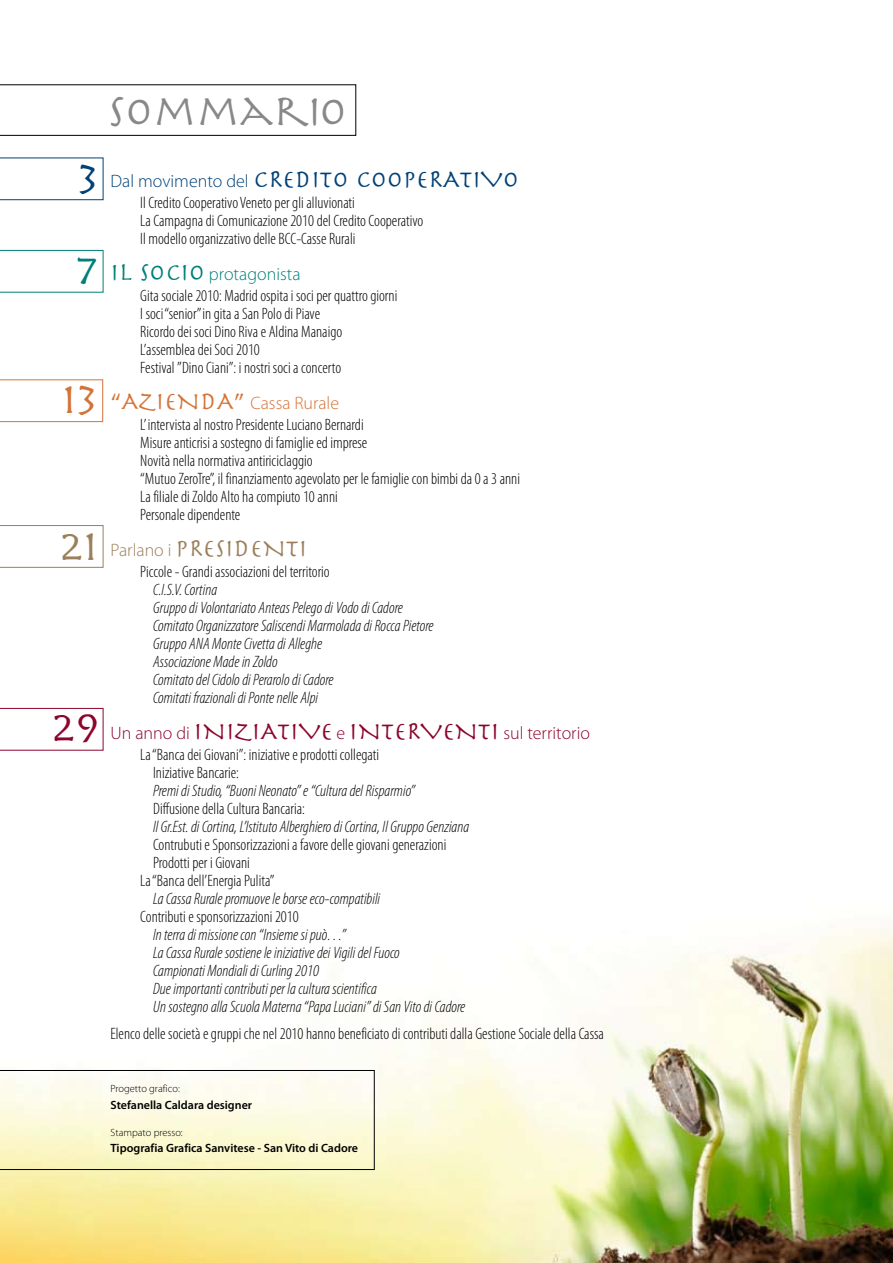
<style>
.page{position:relative;width:893px;height:1263px;background:#fff}
.page>*{position:absolute;margin:0;border:0;box-sizing:border-box;transform-origin:0 0}
.t1{font:45px "Herculanum";color:#878889}
.t2{font:45px "Herculanum";color:#d47337}
.t3{font:45px "Herculanum";color:#9b7f5a}
.t4{font:45px "Herculanum";color:#8c052b}
.t5{font:45px "Herculanum";color:#007f7b}
.t6{font:45px "Herculanum";color:#004178}
.t7{font:25.5px "Herculanum";color:#004178}
.t8{font:25.5px "Herculanum";color:#9b7f5a}
.t9{font:300 18px "Myriad Pro";color:#8c052b}
.t10{font:300 18px "Myriad Pro";color:#d47337}
.t11{font:300 18px "Myriad Pro";color:#007f7b}
.t12{font:300 condensed 16.5px/18px "Myriad Pro";color:#000}
.t13{font:italic 300 condensed 16.5px/18px "Myriad Pro";color:#000}
.t14{font:600 12px "Myriad Pro";color:#000}
.t15{font:300 10.5px "Myriad Pro";color:#000}
.s1{font-family:"Myriad Pro";font-weight:300;font-size:18px}
.s2{font-family:"Herculanum";font-weight:400;font-size:25.5px}
</style>
<div class="page">
<svg style="left:0;top:379px;width:103px;height:43px"></svg>
<img style="left:0;top:928px;width:893px;height:335px">
<svg style="left:0;top:85px;width:356px;height:51px"></svg>
<svg style="left:0;top:158px;width:103px;height:42px"></svg>
<svg style="left:0;top:250px;width:103px;height:42px"></svg>
<svg style="left:0;top:525px;width:103px;height:43px"></svg>
<svg style="left:0;top:708px;width:103px;height:42px"></svg>
<svg style="left:0;top:1070px;width:374px;height:100px"></svg>
<h1 class="t1" style="left:107px;top:82px;width:241px">SOMMARIO</h1>
<h1 class="t6" style="left:78px;top:149px;width:22px">3</h1>
<h1 class="t5" style="left:77px;top:241px;width:22px">7</h1>
<h1 class="t2" style="left:62px;top:370px;width:37px">13</h1>
<h1 class="t3" style="left:60px;top:517px;width:40px">21</h1>
<h1 class="t4" style="left:52px;top:699px;width:50px">29</h1>
<h2 class="t7" style="left:111px;top:163px;width:410px"><span class="s1">Dal movimento del</span> CREDITO COOPERATIVO</h2>
<p class="t12" style="left:140px;top:193px;width:284px">Il Credito Cooperativo Veneto per gli alluvionati<br>La Campagna di Comunicazione 2010 del Credito Cooperativo<br>Il modello organizzativo delle BCC-Casse Rurali</p>
<p class="t11" style="left:111px;top:263px;width:192px"><span class="s2">IL SOCIO</span> protagonista</p>
<p class="t12" style="left:140px;top:286px;width:258px">Gita sociale 2010: Madrid ospita i soci per quattro giorni I soci “senior” in gita a San Polo di Piave<br>Ricordo dei soci Dino Riva e Aldina Manaigo L’assemblea dei Soci 2010<br>Festival ”Dino Ciani”: i nostri soci a concerto</p>
<p class="t10" style="left:111px;top:392px;width:230px"><span class="s2">“AZIENDA”</span> Cassa Rurale</p>
<p class="t12" style="left:140px;top:415px;width:381px">L’ intervista al nostro Presidente Luciano Bernardi<br>Misure anticrisi a sostegno di famiglie ed imprese<br>Novità nella normativa antiriciclaggio<br>“Mutuo ZeroTre”, il finanziamento agevolato per le famiglie con bimbi da 0 a 3 anni La filiale di Zoldo Alto ha compiuto 10 anni<br>Personale dipendente</p>
<h2 class="t8" style="left:111px;top:532px;width:198px"><span class="s1">Parlano i</span> PRESIDENTI</h2>
<p class="t12" style="left:140px;top:562px;width:191px">Piccole - Grandi associazioni del territorio</p>
<p class="t13" style="left:153px;top:580px;width:282px">C.I.S.V. Cortina<br>Gruppo di Volontariato Anteas Pelego di Vodo di Cadore Comitato Organizzatore Saliscendi Marmolada di Rocca Pietore Gruppo ANA Monte Civetta di Alleghe<br>Associazione Made in Zoldo<br>Comitato del Cidolo di Perarolo di Cadore<br>Comitati frazionali di Ponte nelle Alpi</p>
<p class="t9" style="left:111px;top:722px;width:481px">Un anno di <span class="s2">INIZIATIVE</span> e <span class="s2">INTERVENTI</span> sul territorio</p>
<p class="t12" style="left:153px;top:745px;width:227px;text-indent:-13px">La “Banca dei Giovani”: iniziative e prodotti collegati<br>Iniziative Bancarie:</p>
<p class="t13" style="left:153px;top:781px;width:263px">Premi di Studio, “Buoni Neonato” e “Cultura del Risparmio”</p>
<p class="t12" style="left:153px;top:799px;width:153px">Diffusione della Cultura Bancaria:</p>
<p class="t13" style="left:153px;top:817px;width:318px">Il Gr.Est. di Cortina, L’Istituto Alberghiero di Cortina, Il Gruppo Genziana</p>
<p class="t12" style="left:153px;top:835px;width:295px">Contrubuti e Sponsorizzazioni a favore delle giovani generazioni</p>
<p class="t12" style="left:153px;top:853px;width:98px">Prodotti per i Giovani</p>
<p class="t12" style="left:140px;top:871px;width:136px">La “Banca dell’Energia Pulita”</p>
<p class="t13" style="left:153px;top:889px;width:229px">La Cassa Rurale promuove le borse eco-compatibili</p>
<p class="t12" style="left:140px;top:907px;width:160px">Contributi e sponsorizzazioni 2010</p>
<p class="t13" style="left:153px;top:925px;width:314px">In terra di missione con “Insieme si può…”<br>La Cassa Rurale sostiene le iniziative dei Vigili del Fuoco<br>Campionati Mondiali di Curling 2010<br>Due importanti contributi per la cultura scientifica<br>Un sostegno alla Scuola Materna “Papa Luciani” di San Vito di Cadore</p>
<p class="t12" style="left:111px;top:1024px;width:495px">Elenco delle società e gruppi che nel 2010 hanno beneficiato di contributi dalla Gestione Sociale della Cassa</p>
<p class="t15" style="left:111px;top:1083px;width:71px">Progetto grafico:</p>
<p class="t14" style="left:111px;top:1097px;width:143px">Stefanella Caldara designer</p>
<p class="t15" style="left:111px;top:1126px;width:74px">Stampato presso:</p>
<p class="t14" style="left:111px;top:1141px;width:249px">Tipografia Grafica Sanvitese - San Vito di Cadore</p>
</div>
